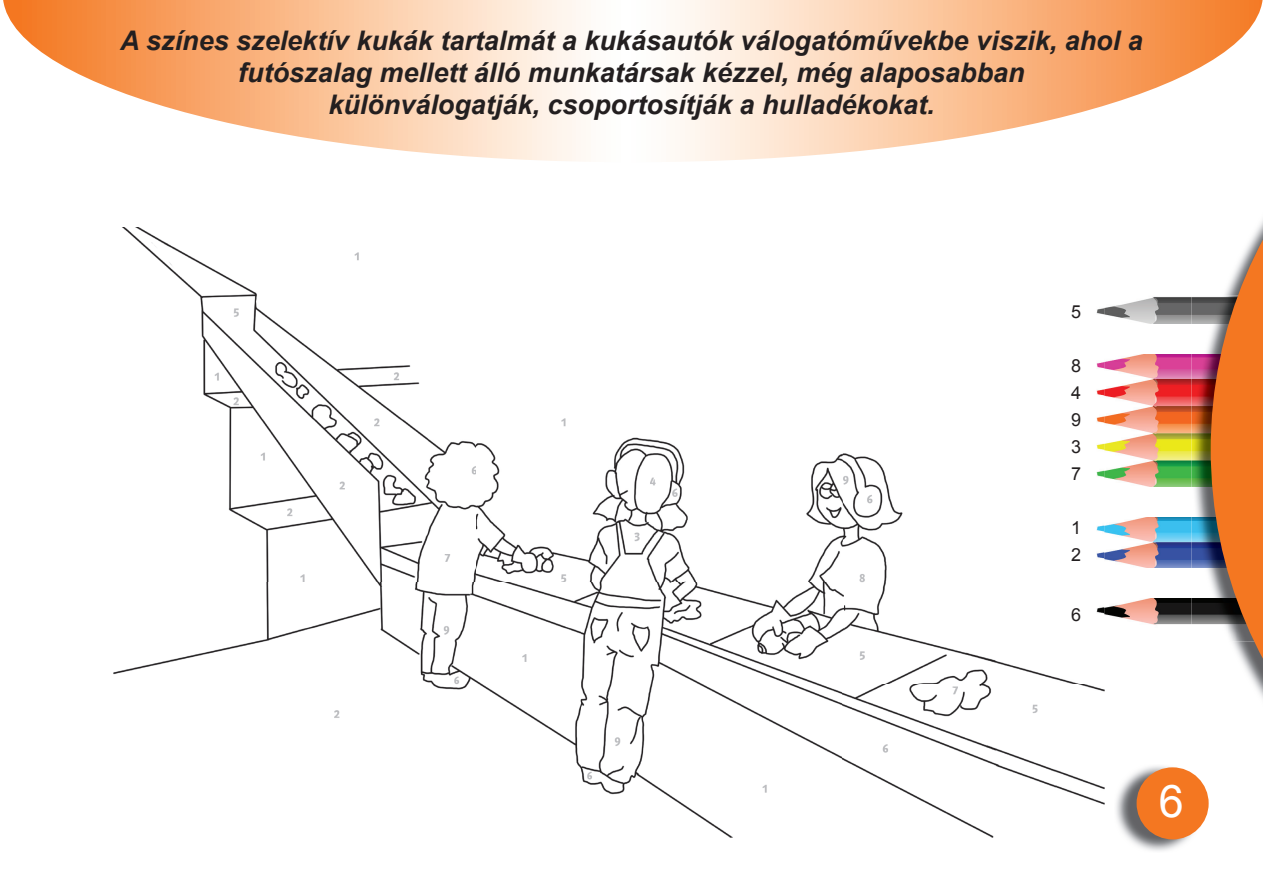
<style>
.page{position:relative;width:1263px;height:893px;background:#fff}
.page>*{position:absolute;margin:0;border:0;box-sizing:border-box;transform-origin:0 0}
.t1{font:45px "Arial";color:#fff}
.t2{font:italic 700 27px/32.4px "Arial";color:#231f20;text-align:center}
.t3{font:18px/27px "Arial";color:#231f20;text-align:justify}
</style>
<div class="page">
<img style="left:113px;top:227px;width:991px;height:610px">
<img style="left:1082px;top:296px;width:109px;height:346px">
<div style="left:1079px;top:324px;width:184px;height:30px;background:#fff"></div>
<div style="left:1063px;top:487px;width:185px;height:30px;background:#fff"></div>
<div style="left:1071px;top:568px;width:185px;height:30px;background:#fff"></div>
<img style="left:1191px;top:297px;width:20px;height:526px">
<img style="left:1191px;top:324px;width:20px;height:30px">
<img style="left:1191px;top:487px;width:20px;height:30px">
<img style="left:1191px;top:568px;width:20px;height:30px">
<svg style="left:1211px;top:220px;width:52px;height:478px;fill:#f47721"></svg>
<svg style="left:3px;top:0;width:1259px;height:161px"></svg>
<img style="left:1116px;top:764px;width:87px;height:87px">
<div style="left:1136px;top:767px;width:73px;height:72px;background:#f47721;border-radius:50%"></div>
<p class="t2" style="left:120px;top:25px;width:1024px">A színes szelektív kukák tartalmát a kukásautók válogatóművekbe viszik, ahol a futószalag mellett álló munkatársak kézzel, még alaposabban<br>különválogatják, csoportosítják a hulladékokat.</p>
<p class="t3" style="left:1071px;top:298px;width:12px">5</p>
<p class="t3" style="left:1071px;top:352px;width:12px">8<br>4<br>9<br>3<br>7</p>
<p class="t3" style="left:1071px;top:514px;width:12px">1<br>2</p>
<p class="t3" style="left:1071px;top:601px;width:12px">6</p>
<h1 class="t1" style="left:1159px;top:772px;width:27px">6</h1>
</div>
